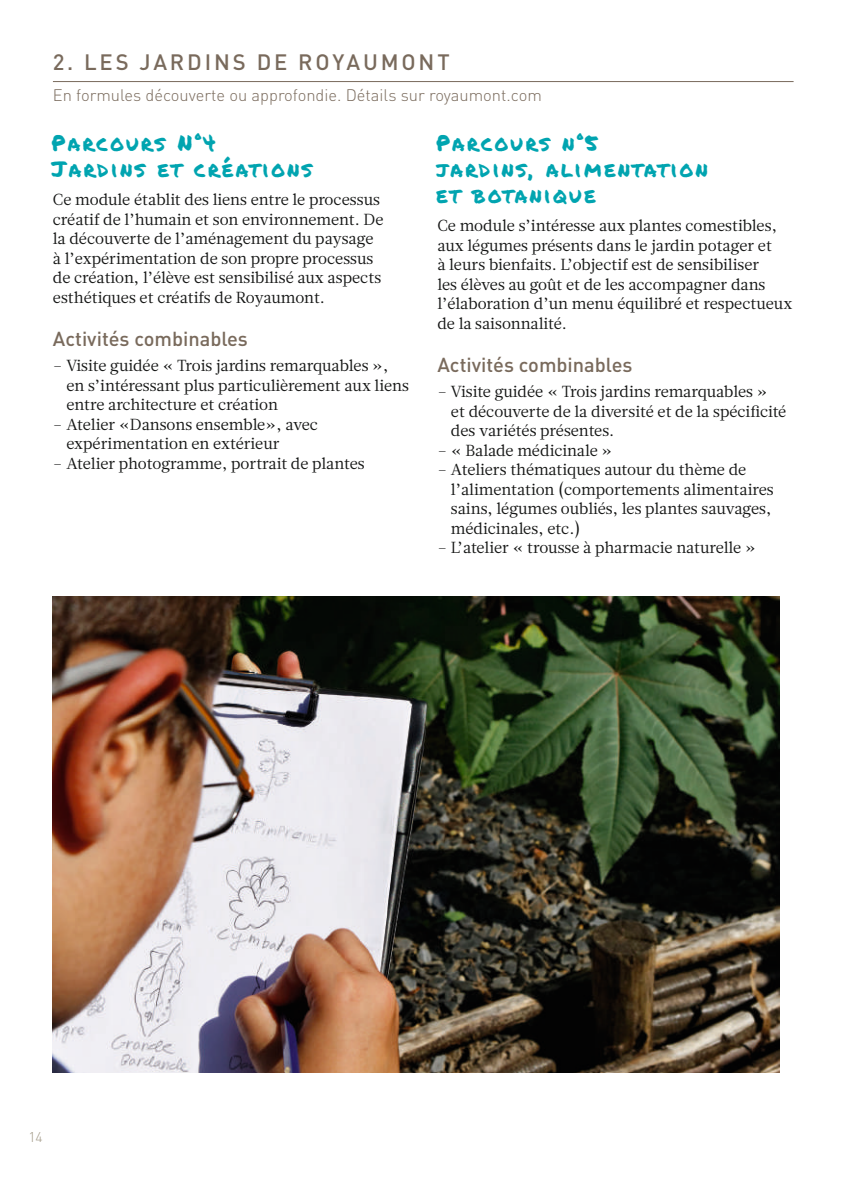
<style>
.page{position:relative;width:844px;height:1191px;background:#fff}
.page>*{position:absolute;margin:0;border:0;box-sizing:border-box;transform-origin:0 0}
.t1{font:italic 22px/26px "Permanent Marker";letter-spacing:.1em;color:#00a4b0}
.t2{font:500 22px "DIN Pro";letter-spacing:.13em;color:#796a5c}
.t3{font:500 20px "DIN Pro";color:#796a5c}
.t4{font:300 16.4px "DIN Pro";color:#796a5c}
.t5{font:16px/19.6px "Glosa";letter-spacing:-.01em;color:#131413}
.t6{font:300 14px "DIN Pro";color:#a29987}
</style>
<div class="page">
<hr style="left:53px;top:81px;width:740px;height:1px;background:#796a5c">
<img style="left:53px;top:596px;width:726px;height:476px">
<h1 class="t2" style="left:53px;top:47px;width:398px">2. LES JARDINS DE ROYAUMONT</h1>
<p class="t4" style="left:53px;top:83px;width:490px">En formules découverte ou approfondie. Détails sur royaumont.com</p>
<h1 class="t1" style="left:53px;top:130px;width:262px">Parcours N°4<br>Jardins et créations</h1>
<p class="t5" style="left:53px;top:190px;width:332px">Ce module établit des liens entre le processus créatif de l’humain et son environnement. De la découverte de l’aménagement du paysage à l’expérimentation de son propre processus de création, l’élève est sensibilisé aux aspects esthétiques et créatifs de Royaumont.</p>
<p class="t3" style="left:53px;top:325px;width:196px">Activités combinables</p>
<p class="t5" style="left:66px;top:356px;width:344px;text-indent:-13px">– Visite guidée « Trois jardins remarquables », en s’intéressant plus particulièrement aux liens entre architecture et création</p>
<p class="t5" style="left:66px;top:414px;width:253px;text-indent:-13px">– Atelier «Dansons ensemble», avec expérimentation en extérieur</p>
<p class="t5" style="left:53px;top:453px;width:313px">– Atelier photogramme, portrait de plantes</p>
<h1 class="t1" style="left:437px;top:130px;width:280px">Parcours n°5<br>jardins, alimentat ion et botanique</h1>
<p class="t5" style="left:437px;top:216px;width:356px">Ce module s’intéresse aux plantes comestibles, aux légumes présents dans le jardin potager et<br>à leurs bienfaits. L’objectif est de sensibiliser<br>les élèves au goût et de les accompagner dans l’élaboration d’un menu équilibré et respectueux de la saisonnalité.</p>
<p class="t3" style="left:437px;top:351px;width:196px">Activités combinables</p>
<p class="t5" style="left:450px;top:382px;width:337px;text-indent:-13px">– Visite guidée « Trois jardins remarquables »<br>et découverte de la diversité et de la spécificité des variétés présentes.</p>
<p class="t5" style="left:437px;top:440px;width:176px">– « Balade médicinale »</p>
<p class="t5" style="left:450px;top:460px;width:324px;text-indent:-13px">– Ateliers thématiques autour du thème de l’alimentation (comportements alimentaires sains, légumes oubliés, les plantes sauvages, médicinales, etc.)</p>
<p class="t5" style="left:437px;top:538px;width:320px">– L’atelier « trousse à pharmacie naturelle »</p>
<p class="t6" style="left:28px;top:1127px;width:16px">14</p>
</div>
